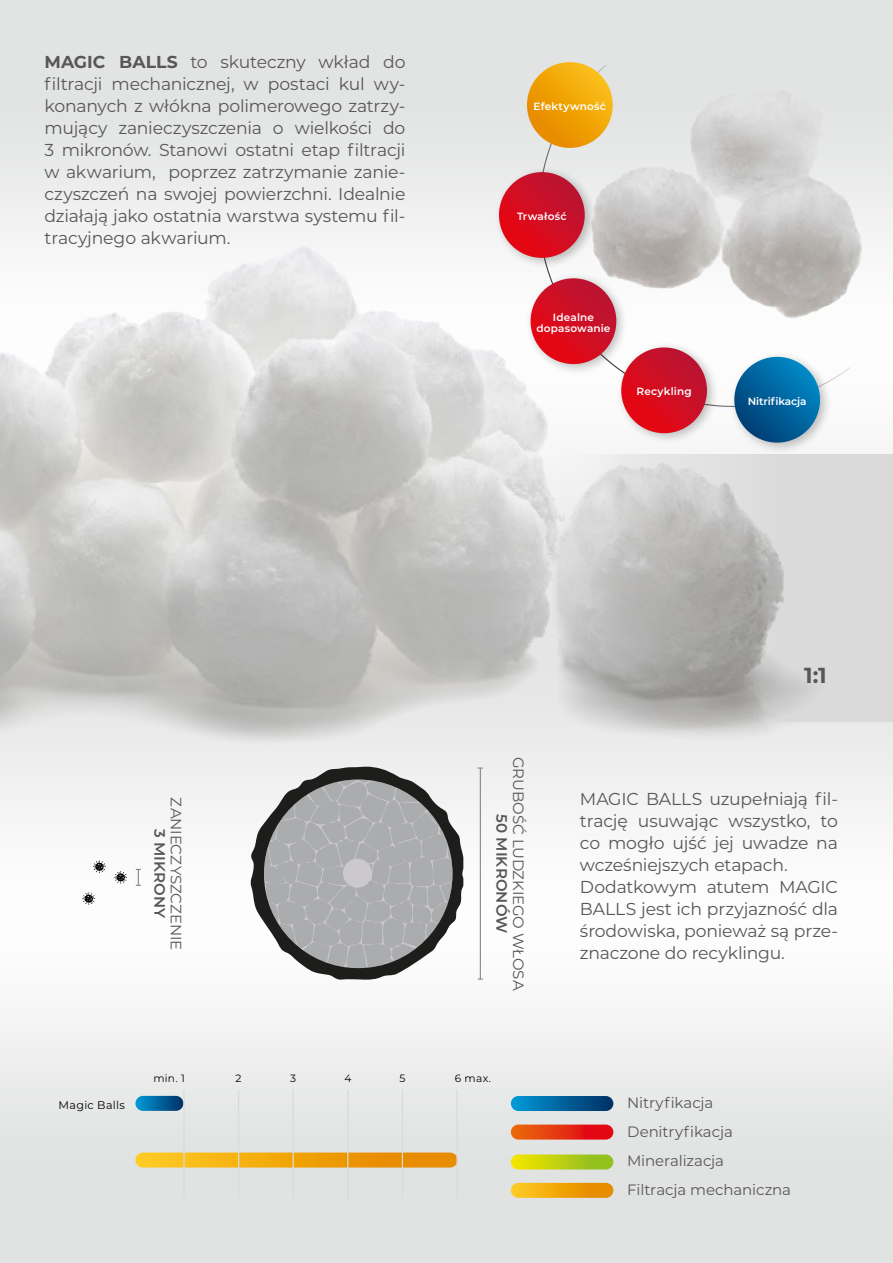
<style>
.page{position:relative;width:893px;height:1263px;background:#fff}
.page>*{position:absolute;margin:0;border:0;box-sizing:border-box;transform-origin:0 0}
.t1{font:700 21.75px "Montserrat";color:#575756}
.t2{font:17.25px/22px "Montserrat";letter-spacing:-.01em;color:#575756;text-align:justify}
.t3{font:15px/29.2px "Montserrat";letter-spacing:-.01em;color:#575756}
.t4{font:600 15px "Montserrat";letter-spacing:.005em;color:#575756}
.t5{font:11.1px "Montserrat";letter-spacing:.03em;color:#000}
.t6{font:10.65px "Montserrat";letter-spacing:.025em;color:#000}
.t7{font:600 10.5px/11.6px "Montserrat";letter-spacing:.015em;color:#fff;text-align:center}
.t8{font:600 10.5px "Montserrat";letter-spacing:-.01em;color:#fff}
.s1{font-weight:700}
</style>
<div class="page">
<img style="left:0;top:0;width:893px;height:1263px">
<img style="left:519px;top:25px;width:374px;height:374px">
<svg style="left:135px;top:1096px;width:48px;height:15px"></svg>
<svg style="left:135px;top:1152px;width:323px;height:15px;background:#f0a714"></svg>
<hr style="left:183px;top:1090px;width:2px;height:108px;background:#dadada">
<hr style="left:402px;top:1090px;width:1px;height:108px;background:#dadada">
<hr style="left:456px;top:1090px;width:2px;height:109px;background:#dadada">
<hr style="left:293px;top:1090px;width:1px;height:108px;background:#dadada">
<hr style="left:347px;top:1090px;width:1px;height:109px;background:#dadada">
<hr style="left:238px;top:1090px;width:1px;height:109px;background:#dadada">
<svg style="left:511px;top:1096px;width:102px;height:15px"></svg>
<svg style="left:511px;top:1124px;width:102px;height:15px"></svg>
<svg style="left:511px;top:1154px;width:102px;height:15px"></svg>
<svg style="left:511px;top:1183px;width:102px;height:15px"></svg>
<svg style="left:531px;top:63px;width:321px;height:341px;background:#dbdbda"></svg>
<svg style="left:527px;top:62px;width:86px;height:86px;background:#f0a409"></svg>
<div style="left:493px;top:166px;width:104px;height:104px;background:#000;opacity:.25"></div>
<svg style="left:499px;top:172px;width:86px;height:86px"></svg>
<div style="left:728px;top:350px;width:105px;height:105px;background:#000;opacity:.25"></div>
<svg style="left:734px;top:357px;width:86px;height:86px;background:#0079b5"></svg>
<img style="left:0;top:184px;width:777px;height:647px">
<img style="left:551px;top:404px;width:342px;height:479px">
<svg style="left:93px;top:860px;width:13px;height:13px"></svg>
<svg style="left:114px;top:871px;width:13px;height:12px"></svg>
<svg style="left:82px;top:892px;width:13px;height:13px"></svg>
<hr style="left:480px;top:768px;width:1px;height:211px;background:#878787">
<svg style="left:136px;top:869px;width:5px;height:17px"></svg>
<svg style="left:249px;top:767px;width:214px;height:213px"></svg>
<div style="left:343px;top:859px;width:29px;height:29px;background:#ccc9cc;border-radius:50%"></div>
<p class="t2" style="left:45px;top:50px;width:362px"><span class="s1">MAGIC BALLS</span> to skuteczny wkład do filtracji mechanicznej, w postaci kul wy&shy;konanych z włókna polimerowego zatrzy&shy;mujący zanieczyszczenia o wielkości do 3 mikronów. Stanowi ostatni etap filtracji w akwarium, poprzez zatrzymanie zanie&shy;czyszczeń na swojej powierzchni. Idealnie działają jako ostatnia warstwa systemu fil&shy;tracyjnego akwarium.</p>
<p class="t7" style="left:534px;top:100px;width:74px">Efektywność</p>
<p class="t7" style="left:517px;top:210px;width:51px">Trwałość</p>
<p class="t7" style="left:536px;top:310px;width:76px">Idealne dopasowanie</p>
<p class="t7" style="left:637px;top:385px;width:57px">Recykling</p>
<p class="t8" style="left:748px;top:394px;width:60px">Nitrifikacja</p>
<p class="t3" style="left:191px;top:797px;width:154px;rotate:90deg">ZANIECZYSZCZENIE</p>
<p class="t4" style="left:170px;top:829px;width:91px;rotate:90deg">3 MIKRONY</p>
<p class="t3" style="left:533px;top:757px;width:235px;rotate:90deg">GRUBOŚĆ LUDZKIEGO WŁOSA</p>
<p class="t4" style="left:512px;top:814px;width:120px;rotate:90deg">50 MIKRONÓW</p>
<p class="t1" style="left:804px;top:659px;width:24px">1:1</p>
<p class="t2" style="left:580px;top:787px;width:259px;text-align:left">MAGIC BALLS uzupełniają fil&shy;trację usuwając wszystko, to co mogło ujść jej uwadze na wcześniejszych etapach.<br>Dodatkowym atutem MAGIC<br>BALLS jest ich przyjazność dla środowiska, ponieważ są prze&shy;znaczone do recyklingu.</p>
<p class="t6" style="left:153px;top:1071px;width:33px">min. 1</p>
<p class="t6" style="left:236px;top:1071px;width:8px">2</p>
<p class="t6" style="left:290px;top:1071px;width:7px">3</p>
<p class="t6" style="left:344px;top:1071px;width:8px">4</p>
<p class="t6" style="left:399px;top:1071px;width:7px">5</p>
<p class="t6" style="left:455px;top:1071px;width:38px">6 max.</p>
<p class="t5" style="left:59px;top:1097px;width:68px">Magic Balls</p>
<p class="t3" style="left:627px;top:1087px;width:165px">Nitryfikacja<br>Denitryfikacja<br>Mineralizacja<br>Filtracja mechaniczna</p>
</div>
